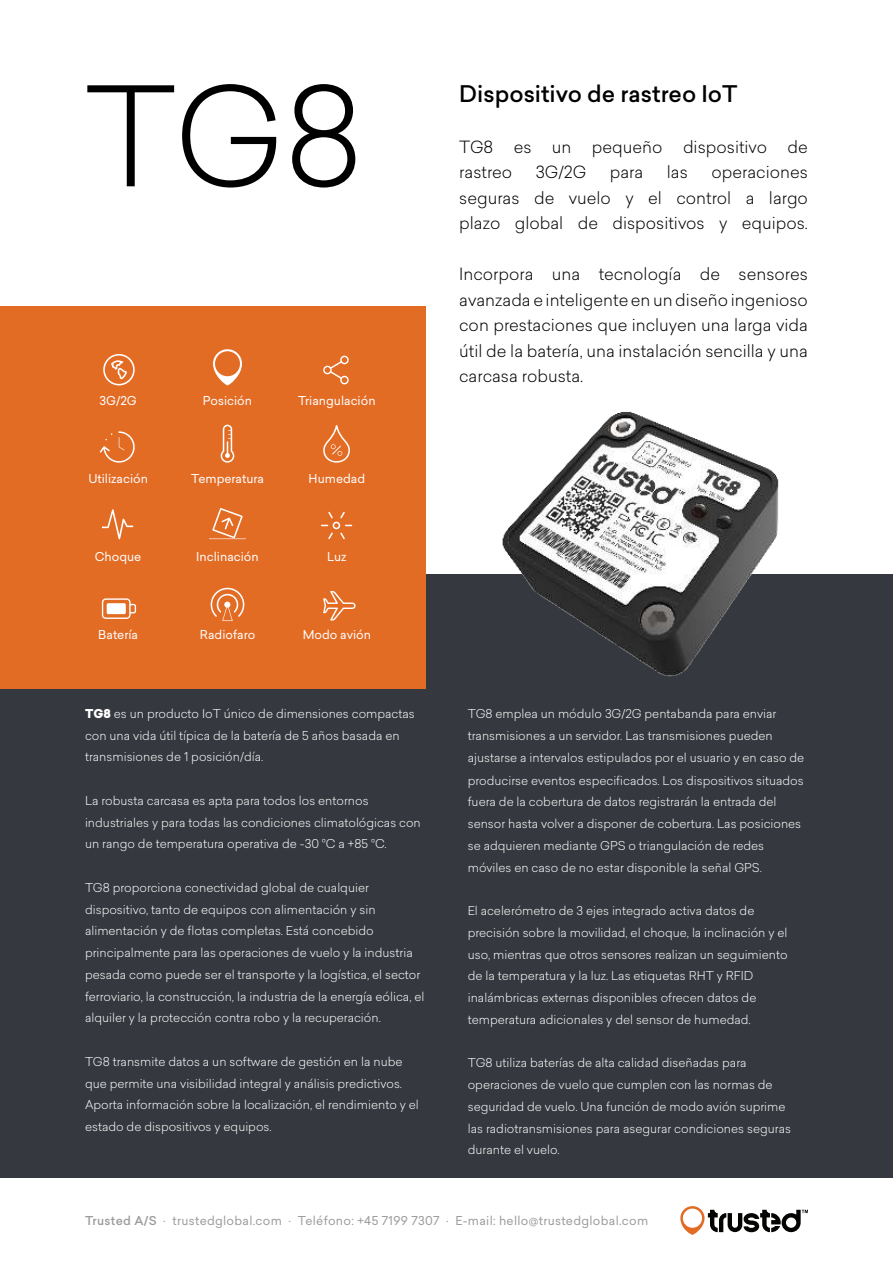
<style>
.page{position:relative;width:893px;height:1263px;background:#fff}
.page>*{position:absolute;margin:0;border:0;box-sizing:border-box;transform-origin:0 0}
.t1{font:300 135px "Sailec";color:#000}
.t2{font:500 22.5px "Sailec";color:#000}
.t3{font:300 16.5px/25.5px "Sailec";color:#000;text-align:justify}
.t4{font:300 12px/21.8px "Sailec";color:#fff}
.t5{font:12px "Sailec";color:#fff}
.t6{font:12px "Sailec";letter-spacing:.025em;color:#9c9c9e}
.s1{font-weight:900}
.s2{font-weight:500}
</style>
<div class="page">
<div style="left:0;top:574px;width:893px;height:604px;background:#35383e"></div>
<svg style="left:680px;top:1206px;width:128px;height:29px"></svg>
<img style="left:502px;top:412px;width:277px;height:265px">
<div style="left:0;top:306px;width:425px;height:383px;background:#e36c25"></div>
<svg style="left:102px;top:509px;width:31px;height:30px"></svg>
<svg style="left:323px;top:591px;width:33px;height:29px"></svg>
<svg style="left:102px;top:598px;width:34px;height:21px"></svg>
<svg style="left:211px;top:588px;width:33px;height:33px"></svg>
<svg style="left:323px;top:355px;width:26px;height:29px"></svg>
<svg style="left:103px;top:354px;width:32px;height:31px"></svg>
<svg style="left:213px;top:349px;width:29px;height:36px"></svg>
<svg style="left:100px;top:431px;width:35px;height:32px"></svg>
<svg style="left:221px;top:425px;width:13px;height:38px"></svg>
<svg style="left:323px;top:425px;width:27px;height:38px"></svg>
<svg style="left:321px;top:512px;width:31px;height:27px"></svg>
<svg style="left:209px;top:508px;width:37px;height:31px"></svg>
<h1 class="t1" style="left:85px;top:80px;width:280px">TG8</h1>
<h2 class="t2" style="left:459px;top:81px;width:280px">Dispositivo de rastreo IoT</h2>
<h3 class="t3" style="left:459px;top:136px;width:350px">TG8 es un pequeño dispositivo de rastreo</h3>
<h3 class="t3" style="left:536px;top:161px;width:52px">3G/2G</h3>
<h3 class="t3" style="left:610px;top:161px;width:35px">para</h3>
<h3 class="t3" style="left:667px;top:161px;width:23px">las</h3>
<h3 class="t3" style="left:459px;top:161px;width:350px;text-indent:252px">operaciones seguras de vuelo y el control a largo plazo global de dispositivos y equipos.</h3>
<h3 class="t3" style="left:459px;top:263px;width:350px">Incorpora una tecnología de sensores avanzada e inteligente en un diseño ingenioso con prestaciones que incluyen una larga vida útil de la batería, una instalación sencilla y una carcasa robusta.</h3>
<p class="t5" style="left:100px;top:396px;width:39px">3G/2G</p>
<p class="t5" style="left:203px;top:396px;width:51px">Posición</p>
<p class="t5" style="left:298px;top:396px;width:79px">Triangulación</p>
<p class="t5" style="left:88px;top:474px;width:61px">Utilización</p>
<p class="t5" style="left:191px;top:474px;width:75px">Temperatura</p>
<p class="t5" style="left:309px;top:474px;width:58px">Humedad</p>
<p class="t5" style="left:95px;top:552px;width:48px">Choque</p>
<p class="t5" style="left:196px;top:552px;width:64px">Inclinación</p>
<p class="t5" style="left:327px;top:552px;width:21px">Luz</p>
<p class="t5" style="left:98px;top:630px;width:41px">Batería</p>
<p class="t5" style="left:200px;top:630px;width:57px">Radiofaro</p>
<p class="t5" style="left:303px;top:630px;width:70px">Modo avión</p>
<p class="t4" style="left:85px;top:704px;width:331px"><span class="s1">TG8</span> es un producto IoT único de dimensiones compactas con una vida útil típica de la batería de 5 años basada en transmisiones de 1 posición/día.</p>
<p class="t4" style="left:85px;top:791px;width:337px">La robusta carcasa es apta para todos los entornos industriales y para todas las condiciones climatológicas con un rango de temperatura operativa de -30 °C a +85 °C.</p>
<p class="t4" style="left:85px;top:878px;width:341px">TG8 proporciona conectividad global de cualquier dispositivo, tanto de equipos con alimentación y sin alimentación y de flotas completas. Está concebido principalmente para las operaciones de vuelo y la industria pesada como puede ser el transporte y la logística, el sector ferroviario, la construcción, la industria de la energía eólica, el alquiler y la protección contra robo y la recuperación.</p>
<p class="t4" style="left:85px;top:1052px;width:335px">TG8 transmite datos a un software de gestión en la nube que permite una visibilidad integral y análisis predictivos.<br>Aporta información sobre la localización, el rendimiento y el estado de dispositivos y equipos.</p>
<p class="t4" style="left:468px;top:704px;width:338px">TG8 emplea un módulo 3G/2G pentabanda para enviar transmisiones a un servidor. Las transmisiones pueden ajustarse a intervalos estipulados por el usuario y en caso de producirse eventos especificados. Los dispositivos situados fuera de la cobertura de datos registrarán la entrada del sensor hasta volver a disponer de cobertura. Las posiciones se adquieren mediante GPS o triangulación de redes móviles en caso de no estar disponible la señal GPS.</p>
<p class="t4" style="left:468px;top:901px;width:321px">El acelerómetro de 3 ejes integrado activa datos de precisión sobre la movilidad, el choque, la inclinación y el uso, mientras que otros sensores realizan un seguimiento de la temperatura y la luz. Las etiquetas RHT y RFID inalámbricas externas disponibles ofrecen datos de temperatura adicionales y del sensor de humedad.</p>
<p class="t4" style="left:468px;top:1053px;width:325px">TG8 utiliza baterías de alta calidad diseñadas para operaciones de vuelo que cumplen con las normas de seguridad de vuelo. Una función de modo avión suprime las radiotransmisiones para asegurar condiciones seguras durante el vuelo.</p>
<p class="t6" style="left:85px;top:1215px;width:565px"><span class="s2">Trusted A/S</span> · trustedglobal.com · Teléfono: +45 7199 7307 · E-mail: hello@trustedglobal.com</p>
</div>
